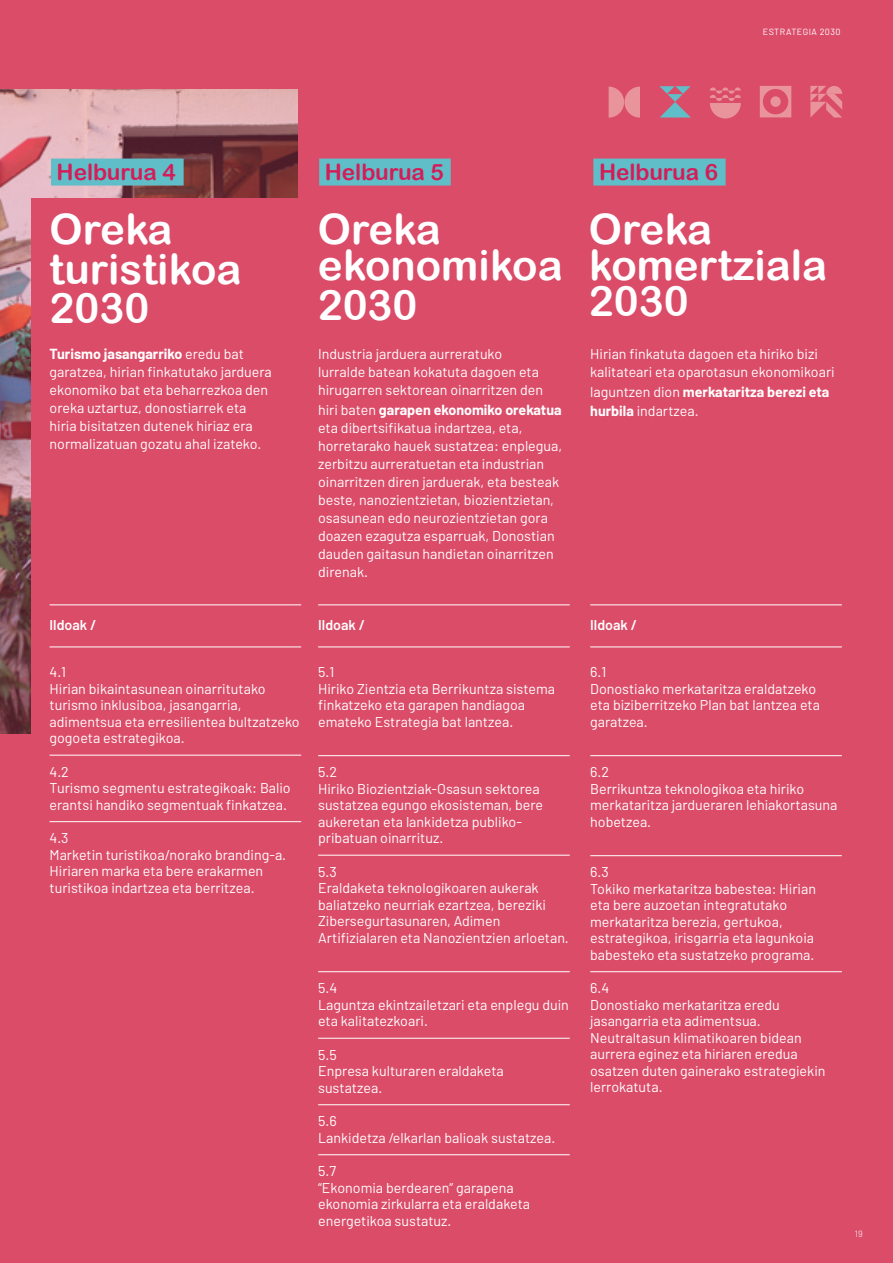
<style>
.page{position:relative;width:893px;height:1263px;background:#db4c69}
.page>*{position:absolute;margin:0;border:0;box-sizing:border-box;transform-origin:0 0}
.t1{font:42px/36px "Arial Rounded MT Bold";color:#fff}
.t2{font:22.5px "Arial Rounded MT Bold";color:#d51c59}
.t3{font:14.25px/16.5px "Barlow";color:#fff}
.t4{font:700 14.25px/19.5px "Barlow";color:#fff}
.t5{font:600 14.25px "Barlow";color:#fff}
.t6{font:9px "Barlow";letter-spacing:.05em;color:#fff}
.t7{font:300 9px "Barlow";color:#fff}
.s1{font-weight:700}
.s2{font-weight:400}
</style>
<div class="page">
<img style="left:0;top:89px;width:297px;height:645px">
<div style="left:31px;top:198px;width:281px;height:547px;background:#db4c69"></div>
<hr style="left:318px;top:647px;width:252px;height:1px;background:#fff">
<hr style="left:318px;top:605px;width:252px;height:1px;background:#fff">
<hr style="left:318px;top:755px;width:252px;height:1px;background:#fff">
<hr style="left:318px;top:855px;width:252px;height:1px;background:#fff">
<hr style="left:318px;top:971px;width:252px;height:1px;background:#fff">
<hr style="left:318px;top:1038px;width:252px;height:1px;background:#fff">
<hr style="left:318px;top:1104px;width:252px;height:1px;background:#fff">
<hr style="left:318px;top:1154px;width:252px;height:1px;background:#fff">
<hr style="left:50px;top:647px;width:251px;height:1px;background:#fff">
<hr style="left:50px;top:605px;width:251px;height:1px;background:#fff">
<hr style="left:50px;top:755px;width:251px;height:1px;background:#fff">
<hr style="left:50px;top:821px;width:251px;height:1px;background:#fff">
<hr style="left:590px;top:647px;width:252px;height:1px;background:#fff">
<hr style="left:590px;top:605px;width:252px;height:1px;background:#fff">
<hr style="left:590px;top:755px;width:252px;height:1px;background:#fff">
<hr style="left:590px;top:855px;width:252px;height:1px;background:#fff">
<hr style="left:590px;top:971px;width:252px;height:1px;background:#fff">
<div style="left:51px;top:159px;width:133px;height:27px;background:#5fbec7"></div>
<div style="left:319px;top:159px;width:132px;height:27px;background:#5fbec7"></div>
<div style="left:593px;top:159px;width:133px;height:27px;background:#5fbec7"></div>
<svg style="left:609px;top:87px;width:31px;height:31px"></svg>
<svg style="left:710px;top:87px;width:31px;height:31px"></svg>
<svg style="left:659px;top:86px;width:32px;height:32px"></svg>
<svg style="left:760px;top:86px;width:31px;height:31px"></svg>
<div style="left:770px;top:96px;width:11px;height:11px;background:#e8949a;border-radius:50%"></div>
<svg style="left:810px;top:86px;width:32px;height:32px"></svg>
<p class="t6" style="left:763px;top:27px;width:79px">ESTRATEGIA 2030</p>
<h2 class="t2" style="left:57px;top:159px;width:121px">Helburua 4</h2>
<h2 class="t2" style="left:325px;top:159px;width:121px">Helburua 5</h2>
<h2 class="t2" style="left:599px;top:159px;width:121px">Helburua 6</h2>
<h1 class="t1" style="left:50px;top:208px;width:193px;line-height:39.6px">Oreka turistikoa<br>2030</h1>
<h1 class="t1" style="left:318px;top:210px;width:246px">Oreka ekonomikoa</h1>
<h1 class="t1" style="left:318px;top:286px;width:101px">2030</h1>
<h1 class="t1" style="left:589px;top:210px;width:240px">Oreka komertziala<br>2030</h1>
<p class="t3" style="left:50px;top:345px;width:224px;line-height:18px"><span class="s1">Turismo jasangarriko</span> eredu bat garatzea, hirian finkatutako jarduera ekonomiko bat eta beharrezkoa den oreka uztartuz, donostiarrek eta hiria bisitatzen dutenek hiriaz era normalizatuan gozatu ahal izateko.</p>
<p class="t3" style="left:318px;top:345px;width:227px;line-height:18px">Industria jarduera aurreratuko lurralde batean kokatuta dagoen eta hirugarren sektorean oinarritzen den</p>
<p class="t3" style="left:318px;top:400px;width:246px;line-height:18px">hiri baten <span class="s1">garapen ekonomiko orekatua </span>eta dibertsifikatua indartzea, eta, horretarako hauek sustatzea: enplegua, zerbitzu aurreratuetan eta industrian oinarritzen diren jarduerak, eta besteak beste, nanozientzietan, biozientzietan, osasunean edo neurozientzietan gora doazen ezagutza esparruak, Donostian dauden gaitasun handietan oinarritzen direnak.</p>
<p class="t3" style="left:590px;top:345px;width:246px;line-height:18px">Hirian finkatuta dagoen eta hiriko bizi kalitateari eta oparotasun ekonomikoari</p>
<p class="t4" style="left:590px;top:381px;width:241px"><span class="s2">laguntzen dion</span> merkataritza berezi eta hurbila <span class="s2">indartzea.</span></p>
<p class="t5" style="left:50px;top:616px;width:48px">Ildoak /</p>
<p class="t3" style="left:50px;top:663px;width:252px">4.1<br>Hirian bikaintasunean oinarritutako turismo inklusiboa, jasangarria, adimentsua eta erresilientea bultzatzeko gogoeta estrategikoa.</p>
<p class="t3" style="left:50px;top:763px;width:243px">4.2<br>Turismo segmentu estrategikoak: Balio erantsi handiko segmentuak finkatzea.</p>
<p class="t3" style="left:50px;top:829px;width:238px">4.3<br>Marketin turistikoa/norako branding-a.<br>Hiriaren marka eta bere erakarmen turistikoa indartzea eta berritzea.</p>
<p class="t5" style="left:318px;top:616px;width:48px">Ildoak /</p>
<p class="t3" style="left:318px;top:663px;width:238px">5.1<br>Hiriko Zientzia eta Berrikuntza sistema finkatzeko eta garapen handiagoa emateko Estrategia bat lantzea.</p>
<p class="t3" style="left:318px;top:763px;width:227px">5.2<br>Hiriko Biozientziak-Osasun sektorea sustatzea egungo ekosisteman, bere aukeretan eta lankidetza publiko&shy;pribatuan oinarrituz.</p>
<p class="t3" style="left:318px;top:863px;width:252px">5.3<br>Eraldaketa teknologikoaren aukerak baliatzeko neurriak ezartzea, bereziki<br>Zibersegurtasunaren, Adimen<br>Artifizialaren eta Nanozientzien arloetan.</p>
<p class="t3" style="left:318px;top:979px;width:252px">5.4<br>Laguntza ekintzailetzari eta enplegu duin eta kalitatezkoari.</p>
<p class="t3" style="left:318px;top:1046px;width:187px">5.5<br>Enpresa kulturaren eraldaketa sustatzea.</p>
<p class="t3" style="left:318px;top:1112px;width:239px">5.6<br>Lankidetza /elkarlan balioak sustatzea.</p>
<p class="t3" style="left:318px;top:1162px;width:214px">5.7<br>“Ekonomia berdearen” garapena ekonomia zirkularra eta eraldaketa energetikoa sustatuz.</p>
<p class="t5" style="left:590px;top:616px;width:48px">Ildoak /</p>
<p class="t3" style="left:590px;top:663px;width:231px">6.1<br>Donostiako merkataritza eraldatzeko eta biziberritzeko Plan bat lantzea eta garatzea.</p>
<p class="t3" style="left:590px;top:763px;width:249px">6.2<br>Berrikuntza teknologikoa eta hiriko merkataritza jardueraren lehiakortasuna hobetzea.</p>
<p class="t3" style="left:590px;top:863px;width:227px">6.3<br>Tokiko merkataritza babestea: Hirian eta bere auzoetan integratutako merkataritza berezia, gertukoa, estrategikoa, irisgarria eta lagunkoia babesteko eta sustatzeko programa.</p>
<p class="t3" style="left:590px;top:979px;width:237px">6.4<br>Donostiako merkataritza eredu jasangarria eta adimentsua.<br>Neutraltasun klimatikoaren bidean aurrera eginez eta hiriaren eredua osatzen duten gainerako estrategiekin lerrokatuta.</p>
<p class="t7" style="left:855px;top:1228px;width:10px">19</p>
</div>
